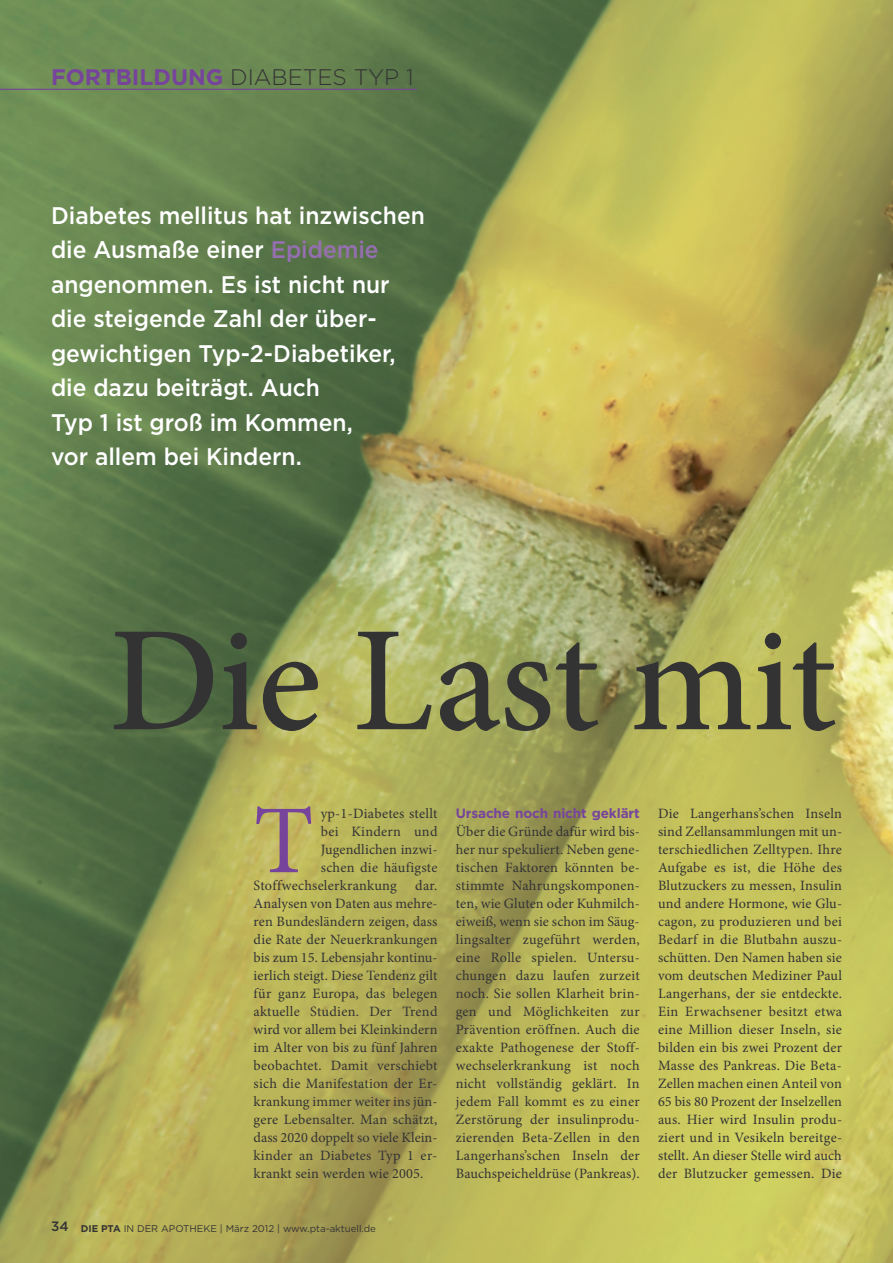
<style>
.page{position:relative;width:893px;height:1263px;background:#fff}
.page>*{position:absolute;margin:0;border:0;box-sizing:border-box;transform-origin:0 0}
.t1{font:500 150px "Minion Pro";letter-spacing:-.01em;color:#343334}
.t2{font:97.35px "Minion Pro";color:#77449c}
.t3{font:500 24px/34.5px "Gotham";color:#fff;scale:.95 1}
.t4{font:300 22.5px "Gotham";color:#343334}
.t5{font:14.25px/18px "Minion Pro";letter-spacing:.015em;color:#343334;text-align:justify}
.t6{font:700 13.5px "Gotham";letter-spacing:-.01em;color:#77449c}
.t7{font:9.75px "Gotham";color:#343334}
.s1{font-weight:700;color:#77449c}
.s2{color:#966fb1}
.s3{font-weight:500;font-size:13.5px}
.s4{font-weight:700}
</style>
<div class="page">
<img style="left:0;top:0;width:893px;height:1263px">
<hr style="left:0;top:89px;width:417px;height:1px;background:#77449c">
<h3 class="t4" style="left:51px;top:68px;width:364px"><span class="s1">FORTBILDUNG</span> DIABETES TYP 1</h3>
<h3 class="t3" style="left:51px;top:200px;width:395px">Diabetes mellitus hat inzwischen die Ausmaße einer <span class="s2">Epidemie </span>angenommen. Es ist nicht nur die steigende Zahl der über&shy;gewichtigen Typ-2-Diabetiker, die dazu beiträgt. Auch<br>Typ 1 ist groß im Kommen,<br>vor allem bei Kindern.</h3>
<h1 class="t1" style="left:109px;top:590px;width:729px">Die Last mit</h1>
<h2 class="t2" style="left:254px;top:803px;width:62px">T</h2>
<p class="t5" style="left:321px;top:806px;width:118px">yp-1-Diabetes stellt</p>
<p class="t5" style="left:321px;top:824px;width:118px">bei Kindern und</p>
<p class="t5" style="left:321px;top:842px;width:118px">Jugendlichen inzwi-</p>
<p class="t5" style="left:321px;top:860px;width:118px">schen die häufigste</p>
<p class="t5" style="left:254px;top:878px;width:145px">Stoffwechselerkrankung</p>
<p class="t5" style="left:254px;top:878px;width:186px;text-indent:162px">dar.<br>Analysen von Daten aus mehre&shy;ren Bundesländern zeigen, dass die Rate der Neuerkrankungen bis zum 15. Lebensjahr kontinu&shy;ierlich steigt. Diese Tendenz gilt für ganz Europa, das belegen aktuelle Studien. Der Trend wird vor allem bei Kleinkindern im Alter von bis zu fünf Jahren beobachtet. Damit verschiebt sich die Manifestation der Er&shy;krankung immer weiter ins jün&shy;gere Lebensalter. Man schätzt, dass 2020 doppelt so viele Klein&shy;kinder an Diabetes Typ 1 er&shy;krankt sein werden wie 2005.</p>
<p class="t7" style="left:51px;top:1225px;width:327px"><span class="s3">34</span> <span class="s4">DIE PTA</span> IN DER APOTHEKE | März 2012 | www.pta-aktuell.de</p>
<p class="t6" style="left:456px;top:808px;width:185px">Ursache noch nicht geklärt</p>
<p class="t5" style="left:456px;top:824px;width:186px">Über die Gründe dafür wird bis&shy;her nur spekuliert. Neben gene&shy;tischen Faktoren könnten be&shy;stimmte Nahrungskomponen&shy;ten, wie Gluten oder Kuhmilch&shy;eiweiß, wenn sie schon im Säug&shy;lingsalter zugeführt werden, eine Rolle spielen. Untersu&shy;chungen dazu laufen zurzeit noch. Sie sollen Klarheit brin&shy;gen und Möglichkeiten zur Prävention eröffnen. Auch die exakte Pathogenese der Stoff&shy;wechselerkrankung ist noch nicht vollständig geklärt. In jedem Fall kommt es zu einer Zerstörung der insulinprodu&shy;zierenden Beta-Zellen in den Langerhans’schen Inseln der Bauchspeicheldrüse (Pankreas).</p>
<p class="t5" style="left:658px;top:806px;width:186px">Die Langerhans’schen Inseln sind Zellansammlungen mit un&shy;terschiedlichen Zelltypen. Ihre Aufgabe es ist, die Höhe des Blutzuckers zu messen, Insulin und andere Hormone, wie Glu&shy;cagon, zu produzieren und bei Bedarf in die Blutbahn auszu&shy;schütten. Den Namen haben sie vom deutschen Mediziner Paul Langerhans, der sie entdeckte.<br>Ein Erwachsener besitzt etwa eine Million dieser Inseln, sie bilden ein bis zwei Prozent der Masse des Pankreas. Die Beta-Zellen machen einen Anteil von 65 bis 80 Prozent der Inselzellen aus. Hier wird Insulin produ&shy;ziert und in Vesikeln bereitge&shy;stellt. An dieser Stelle wird auch der Blutzucker gemessen. Die</p>
</div>
